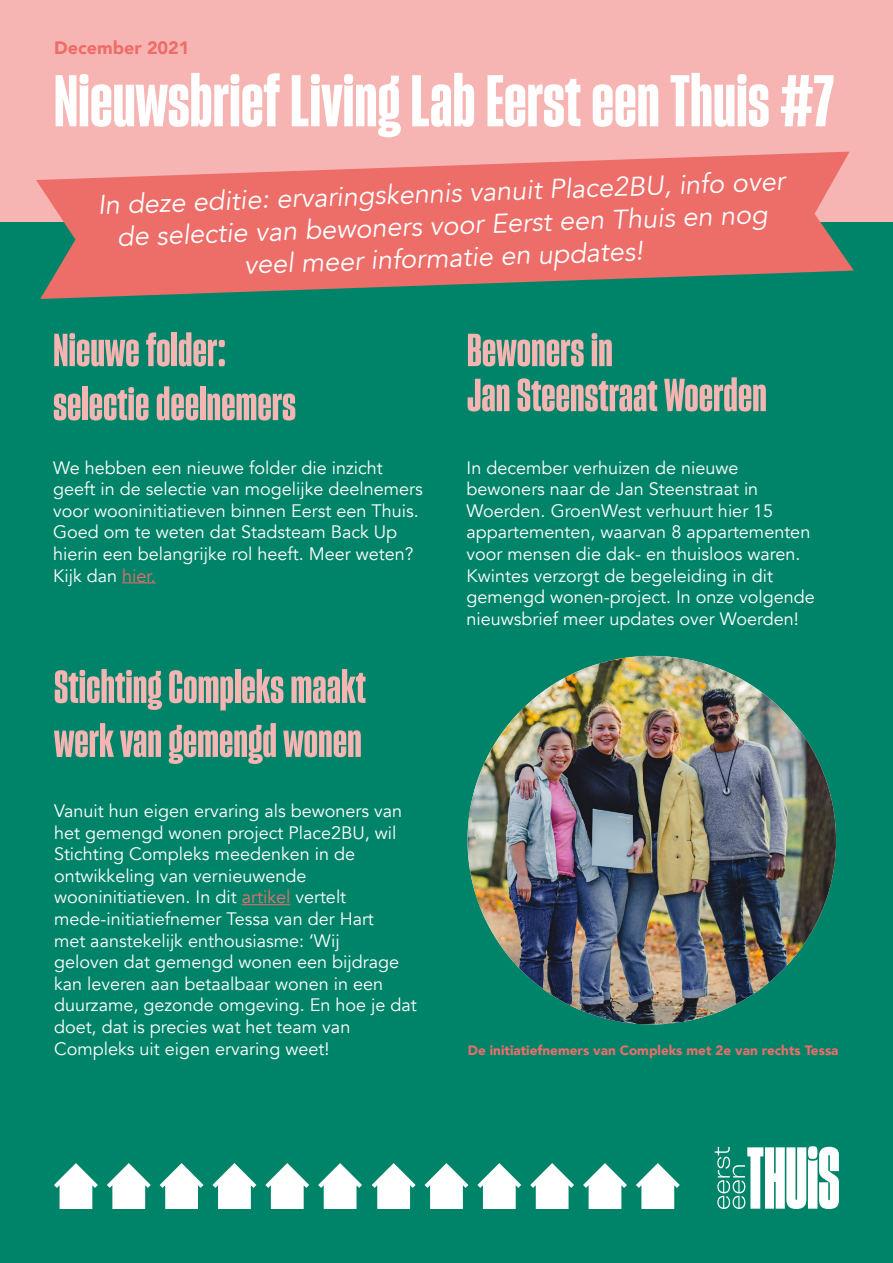
<style>
.page{position:relative;width:893px;height:1263px;background:#008469}
.page>*{position:absolute;margin:0;border:0;box-sizing:border-box;transform-origin:0 0}
.t1{font:71.1px "Sharp Grotesk Bold 11";color:#fff;scale:1.12 1}
.t2{font:45px/54px "Sharp Grotesk Bold 11";color:#f6b5b3;scale:1.12 1}
.t3{font:italic 27px/32.4px "Avenir";color:#fff;text-align:center}
.t4{font:18px/21.6px "Avenir";color:#fff}
.t5{font:900 18px "Avenir";color:#ed6d69}
.t6{font:900 13.5px "Avenir";color:#ed6d6a}
.s1{color:#ed6d6a}
</style>
<div class="page">
<hr style="left:122px;top:582px;width:34px;height:1px;background:#ed6d6a">
<svg style="left:107px;top:1163px;width:44px;height:46px"></svg>
<svg style="left:160px;top:1163px;width:44px;height:46px"></svg>
<svg style="left:54px;top:1163px;width:44px;height:46px"></svg>
<svg style="left:265px;top:1163px;width:44px;height:46px"></svg>
<svg style="left:318px;top:1163px;width:44px;height:46px"></svg>
<svg style="left:212px;top:1163px;width:44px;height:46px"></svg>
<svg style="left:425px;top:1163px;width:43px;height:46px"></svg>
<svg style="left:477px;top:1163px;width:44px;height:46px"></svg>
<svg style="left:372px;top:1163px;width:44px;height:46px"></svg>
<svg style="left:583px;top:1163px;width:44px;height:46px"></svg>
<svg style="left:636px;top:1163px;width:44px;height:46px"></svg>
<svg style="left:530px;top:1163px;width:44px;height:46px"></svg>
<div style="left:808px;top:1146px;width:9px;height:13px;background:#bbded7;border-radius:50%"></div>
<svg style="left:715px;top:1147px;width:124px;height:62px"></svg>
<div style="left:0;top:0;width:893px;height:221px;background:#f6b5b3"></div>
<svg style="left:36px;top:152px;width:818px;height:147px;fill:#ed6d69"></svg>
<hr style="left:242px;top:904px;width:48px;height:1px;background:#ed6d6a">
<img style="left:467px;top:656px;width:369px;height:368px;border-radius:184px">
<p class="t5" style="left:54px;top:32px;width:137px">December 2021</p>
<h1 class="t1" style="left:54px;top:57px;width:698px">Nieuwsbrief Living Lab Eerst een Thuis #7</h1>
<h3 class="t3" style="left:97px;top:189px;width:689px;rotate:-2deg">In deze editie: ervaringskennis vanuit Place2BU, info over de selectie van bewoners voor Eerst een Thuis en nog veel meer informatie en updates!</h3>
<h2 class="t2" style="left:53px;top:322px;width:218px">Nieuwe folder: selectie deelnemers</h2>
<p class="t4" style="left:53px;top:457px;width:371px">We hebben een nieuwe folder die inzicht geeft in de selectie van mogelijke deelnemers voor wooninitiatieven binnen Eerst een Thuis.<br>Goed om te weten dat Stadsteam Back Up hierin een belangrijke rol heeft. Meer weten?<br>Kijk dan <span class="s1">hier.</span></p>
<h2 class="t2" style="left:54px;top:659px;width:280px">Stichting Compleks maakt werk van gemengd wonen</h2>
<p class="t4" style="left:54px;top:800px;width:364px">Vanuit hun eigen ervaring als bewoners van het gemengd wonen project Place2BU, wil Stichting Compleks meedenken in de ontwikkeling van vernieuwende wooninitiatieven. In dit <span class="s1">artikel</span> vertelt mede-initiatiefnemer Tessa van der Hart<br>met aanstekelijk enthousiasme: ‘Wij<br>geloven dat gemengd wonen een bijdrage kan leveren aan betaalbaar wonen in een duurzame, gezonde omgeving. En hoe je dat doet, dat is precies wat het team van Compleks uit eigen ervaring weet!</p>
<h2 class="t2" style="left:467px;top:327px;width:269px;line-height:45px">Bewoners in<br>Jan Steenstraat Woerden</h2>
<p class="t4" style="left:467px;top:457px;width:350px">In december verhuizen de nieuwe bewoners naar de Jan Steenstraat in Woerden. GroenWest verhuurt hier 15 appartementen, waarvan 8 appartementen voor mensen die dak- en thuisloos waren.<br>Kwintes verzorgt de begeleiding in dit gemengd wonen-project. In onze volgende nieuwsbrief meer updates over Woerden!</p>
<p class="t6" style="left:468px;top:1038px;width:372px">De initiatiefnemers van Compleks met 2e van rechts Tessa</p>
</div>
